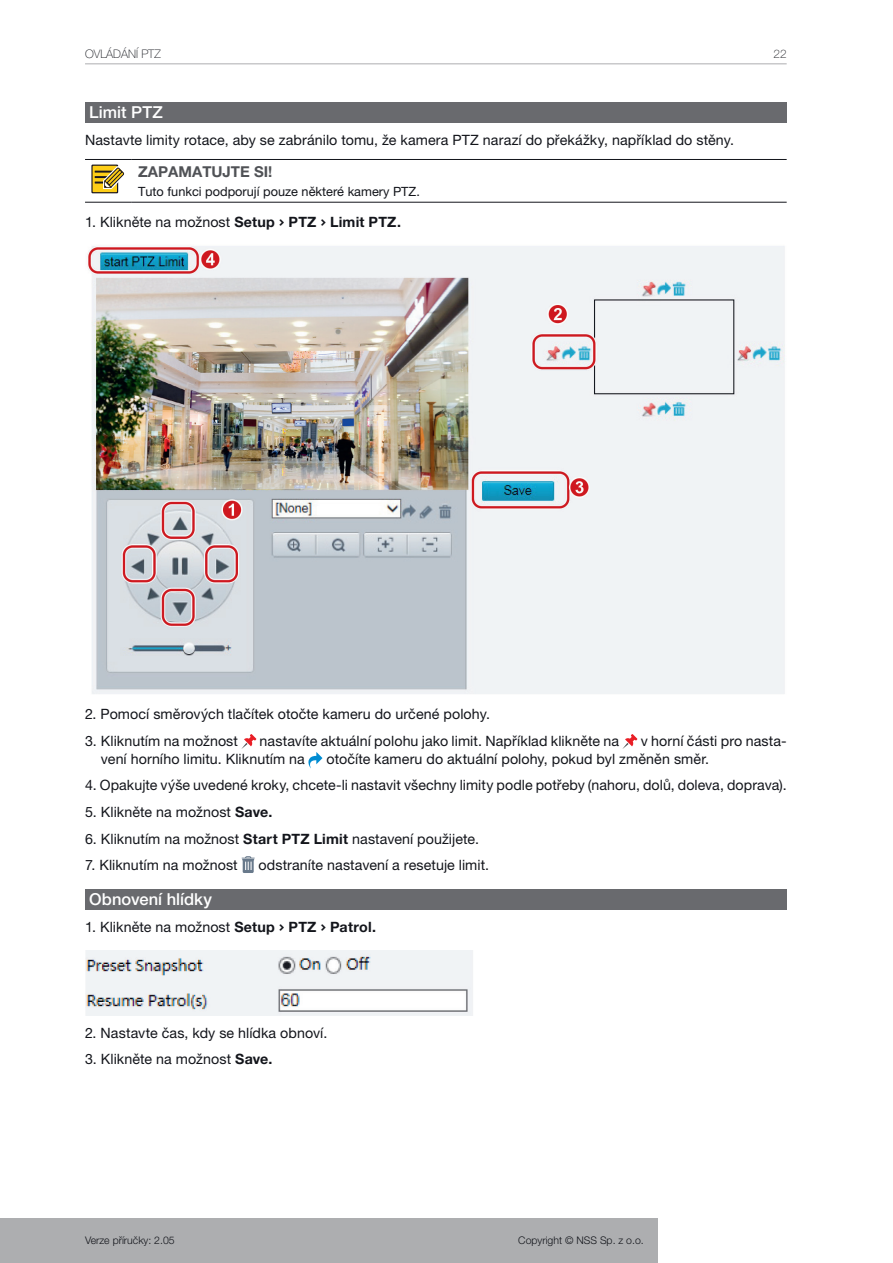
<style>
.page{position:relative;width:893px;height:1263px;background:#fff}
.page>*{position:absolute;margin:0;border:0;box-sizing:border-box;transform-origin:0 0}
.Pogrubienia{font:500 16.5px "Helvetica Neue LT Pro";color:#fff}
.UWAGA{font:700 15px "Helvetica Neue LT Pro";color:#505256}
.t1{font:14.25px "Helvetica Neue LT Pro";letter-spacing:.005em;color:#13151b}
.Tekst_w_ramce{font:12.75px "Helvetica Neue LT Pro";color:#13151b}
.t2{font:100 11.85px "Helvetica Neue LT Pro";color:#13151b}
.t3{font:300 10.5px "Helvetica Neue LT Pro";color:#13151b}
.s1{font-weight:700}
.s2{font-family:"Nexa";font-weight:800}
</style>
<div class="page">
<div style="left:0;top:1218px;width:658px;height:45px;background:#adaeb0"></div>
<hr style="left:85px;top:63px;width:702px;height:1px;background:#adaeb0">
<div style="left:85px;top:102px;width:702px;height:21px;background:#696a6e"></div>
<div style="left:85px;top:889px;width:702px;height:21px;background:#696a6e"></div>
<hr style="left:85px;top:159px;width:47px;height:1px;background:#13151b">
<hr style="left:132px;top:159px;width:655px;height:1px;background:#13151b">
<hr style="left:85px;top:202px;width:47px;height:1px;background:#13151b">
<hr style="left:132px;top:202px;width:655px;height:1px;background:#13151b">
<svg style="left:241px;top:734px;width:15px;height:15px"></svg>
<svg style="left:622px;top:734px;width:15px;height:15px"></svg>
<svg style="left:308px;top:752px;width:14px;height:16px"></svg>
<svg style="left:242px;top:856px;width:13px;height:17px"></svg>
<svg style="left:91px;top:165px;width:34px;height:28px"></svg>
<img style="left:88px;top:246px;width:697px;height:448px">
<img style="left:85px;top:950px;width:388px;height:65px">
<p class="t2" style="left:85px;top:47px;width:77px">OVLÁDÁNÍ PTZ</p>
<p class="t2" style="left:774px;top:47px;width:15px">22</p>
<p class="Pogrubienia" style="left:89px;top:102px;width:75px">Limit PTZ</p>
<p class="t1" style="left:85px;top:131px;width:650px">Nastavte limity rotace, aby se zabránilo tomu, že kamera PTZ narazí do překážky, například do stěny.</p>
<p class="UWAGA" style="left:138px;top:162px;width:136px">ZAPAMATUJTE SI!</p>
<p class="Tekst_w_ramce" style="left:138px;top:184px;width:283px">Tuto funkci podporují pouze některé kamery PTZ.</p>
<p class="t1" style="left:85px;top:214px;width:318px">1. Klikněte na možnost <span class="s1">Setup</span> <span class="s2">&gt;</span> <span class="s1">PTZ</span> <span class="s2">&gt;</span> <span class="s1">Limit PTZ.</span></p>
<p class="t1" style="left:85px;top:706px;width:407px">2. Pomocí směrových tlačítek otočte kameru do určené polohy.</p>
<p class="t1" style="left:85px;top:732px;width:155px">3. Kliknutím na možnost</p>
<p class="t1" style="left:260px;top:732px;width:361px">nastavíte aktuální polohu jako limit. Například klikněte na</p>
<p class="t1" style="left:641px;top:732px;width:148px">v horní části pro nasta-</p>
<p class="t1" style="left:101px;top:750px;width:206px">vení horního limitu. Kliknutím na</p>
<p class="t1" style="left:326px;top:750px;width:384px">otočíte kameru do aktuální polohy, pokud byl změněn směr.</p>
<p class="t1" style="left:85px;top:777px;width:703px">4. Opakujte výše uvedené kroky, chcete-li nastavit všechny limity podle potřeby (nahoru, dolů, doleva, doprava).</p>
<p class="t1" style="left:85px;top:803px;width:189px">5. Klikněte na možnost <span class="s1">Save.</span></p>
<p class="t1" style="left:85px;top:830px;width:396px">6. Kliknutím na možnost <span class="s1">Start PTZ Limit</span> nastavení použijete.</p>
<p class="t1" style="left:85px;top:856px;width:154px">7. Kliknutím na možnost</p>
<p class="t1" style="left:259px;top:856px;width:232px">odstraníte nastavení a resetuje limit.</p>
<p class="Pogrubienia" style="left:89px;top:889px;width:124px">Obnovení hlídky</p>
<p class="t1" style="left:85px;top:918px;width:292px">1. Klikněte na možnost <span class="s1">Setup</span> <span class="s2">&gt;</span> <span class="s1">PTZ</span> <span class="s2">&gt;</span> <span class="s1">Patrol.</span></p>
<p class="t1" style="left:85px;top:1024px;width:244px">2. Nastavte čas, kdy se hlídka obnoví.</p>
<p class="t1" style="left:85px;top:1050px;width:189px">3. Klikněte na možnost <span class="s1">Save.</span></p>
<p class="t3" style="left:85px;top:1234px;width:91px">Verze příručky: 2.05</p>
<p class="t3" style="left:518px;top:1234px;width:127px">Copyright © NSS Sp. z o.o.</p>
</div>
